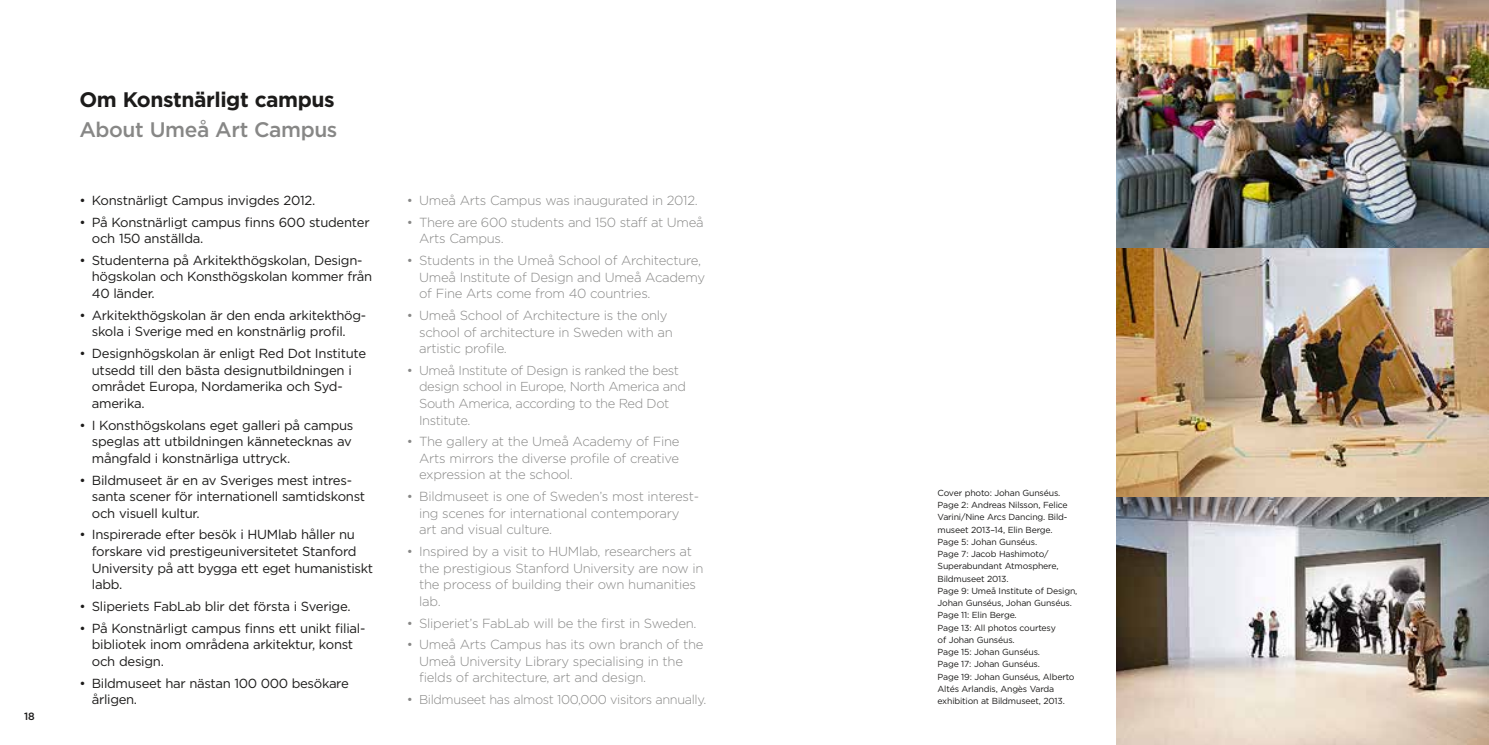
<style>
.page{position:relative;width:1489px;height:745px;background:#fff}
.page>*{position:absolute;margin:0;border:0;box-sizing:border-box;transform-origin:0 0}
.t1{font:700 21px "Gotham 20";color:#1c1b1a}
.t2{font:500 21px "Gotham 20";color:#878786}
.t3{font:13.12px/16.6px "Gotham 20";color:#1c1b1a}
.t4{font:300 13.12px/16.6px "Gotham 20";color:#878786}
.t5{font:300 12.95px/16.6px "Gotham 20";letter-spacing:-.01em;color:#878786}
.t6{font:300 12.78px "Gotham 20";letter-spacing:-.01em;color:#878786}
.t7{font:500 10.5px "Gotham 20";color:#1c1b1a}
.t8{font:8.75px/12.2px "Gotham 20";color:#1c1b1a}
.s1{font-size:13.12px}
</style>
<div class="page">
<img style="left:1116px;top:0;width:372px;height:744px">
<p class="t7" style="left:24px;top:709px;width:12px">18</p>
<h1 class="t1" style="left:79px;top:86px;width:256px">Om Konstnärligt campus</h1>
<h1 class="t2" style="left:79px;top:116px;width:259px">About Umeå Art Campus</h1>
<p class="t3" style="left:79px;top:191px;width:237px">• Konstnärligt Campus invigdes 2012.</p>
<p class="t3" style="left:92px;top:213px;width:279px;text-indent:-12px">• På Konstnärligt campus finns 600 studenter och 150 anställda.</p>
<p class="t3" style="left:92px;top:251px;width:281px;text-indent:-12px">• Studenterna på Arkitekthögskolan, Design&shy;högskolan och Konsthögskolan kommer från<br>40 länder.</p>
<p class="t3" style="left:92px;top:306px;width:276px;text-indent:-12px">• Arkitekthögskolan är den enda arkitekthög&shy;skola i Sverige med en konstnärlig profil.</p>
<p class="t3" style="left:92px;top:344px;width:276px;text-indent:-12px">• Designhögskolan är enligt Red Dot Institute utsedd till den bästa designutbildningen i området Europa, Nordamerika och Syd&shy;amerika.</p>
<p class="t3" style="left:92px;top:416px;width:263px;text-indent:-12px">• I Konsthögskolans eget galleri på campus speglas att utbildningen kännetecknas av mångfald i konstnärliga uttryck.</p>
<p class="t3" style="left:92px;top:471px;width:274px;text-indent:-12px">• Bildmuseet är en av Sveriges mest intres&shy;santa scener för internationell samtidskonst och visuell kultur.</p>
<p class="t3" style="left:92px;top:526px;width:282px;text-indent:-12px">• Inspirerade efter besök i HUMlab håller nu forskare vid prestigeuniversitetet Stanford University på att bygga ett eget humanistiskt labb.</p>
<p class="t3" style="left:79px;top:597px;width:272px">• Sliperiets FabLab blir det första i Sverige.</p>
<p class="t3" style="left:92px;top:619px;width:275px;text-indent:-12px">• På Konstnärligt campus finns ett unikt filial&shy;bibliotek inom områdena arkitektur, konst och design.</p>
<p class="t3" style="left:92px;top:673px;width:258px;text-indent:-12px">• Bildmuseet har nästan 100 000 besökare årligen.</p>
<p class="t4" style="left:407px;top:192px;width:292px">• Umeå Arts Campus was inaugurated in 2012.</p>
<p class="t4" style="left:419px;top:213px;width:286px;text-indent:-12px">• There are 600 students and 150 staff at Umeå<br>Arts Campus.</p>
<p class="t4" style="left:419px;top:251px;width:287px;text-indent:-12px">• Students in the Umeå School of Architecture,<br>Umeå Institute of Design and Umeå Academy of Fine Arts come from 40 countries.</p>
<p class="t4" style="left:419px;top:306px;width:255px;text-indent:-12px">• Umeå School of Architecture is the only school of architecture in Sweden with an artistic profile.</p>
<p class="t5" style="left:419px;top:361px;width:268px;text-indent:-12px"><span class="s1">•</span> Umeå Institute of Design is ranked the best design school in Europe, North America and South America, according to the Red Dot Institute.</p>
<p class="t4" style="left:419px;top:432px;width:261px;text-align:justify;text-indent:-12px">• The gallery at the Umeå Academy of Fine Arts mirrors the diverse profile of creative expression at the school.</p>
<p class="t4" style="left:419px;top:487px;width:281px;text-indent:-12px">• Bildmuseet is one of Sweden’s most interest&shy;ing scenes for international contemporary art and visual culture.</p>
<p class="t4" style="left:419px;top:542px;width:285px;text-indent:-12px">• Inspired by a visit to HUMlab, researchers at the prestigious Stanford University are now in the process of building their own humanities lab.</p>
<p class="t4" style="left:407px;top:614px;width:291px">• Sliperiet’s FabLab will be the first in Sweden.</p>
<p class="t4" style="left:419px;top:635px;width:285px;text-indent:-12px">• Umeå Arts Campus has its own branch of the<br>Umeå University Library specialising in the fields of architecture, art and design.</p>
<p class="t6" style="left:407px;top:691px;width:301px"><span class="s1">•</span> Bildmuseet has almost 100,000 visitors annually.</p>
<p class="t8" style="left:937px;top:486px;width:141px">Cover photo: Johan Gunséus.<br>Page 2: Andreas Nilsson, Felice<br>Varini/Nine Arcs Dancing. Bild&shy;museet 2013–14, Elin Berge.<br>Page 5: Johan Gunséus.<br>Page 7: Jacob Hashimoto/<br>Superabundant Atmosphere,<br>Bildmuseet 2013.<br>Page 9: Umeå Institute of Design,<br>Johan Gunséus, Johan Gunséus.<br>Page 11: Elin Berge.<br>Page 13: All photos courtesy<br>of Johan Gunséus.<br>Page 15: Johan Gunséus.<br>Page 17: Johan Gunséus.<br>Page 19: Johan Gunséus, Alberto<br>Altés Arlandis, Angès Varda exhibition at Bildmuseet, 2013.</p>
</div>
